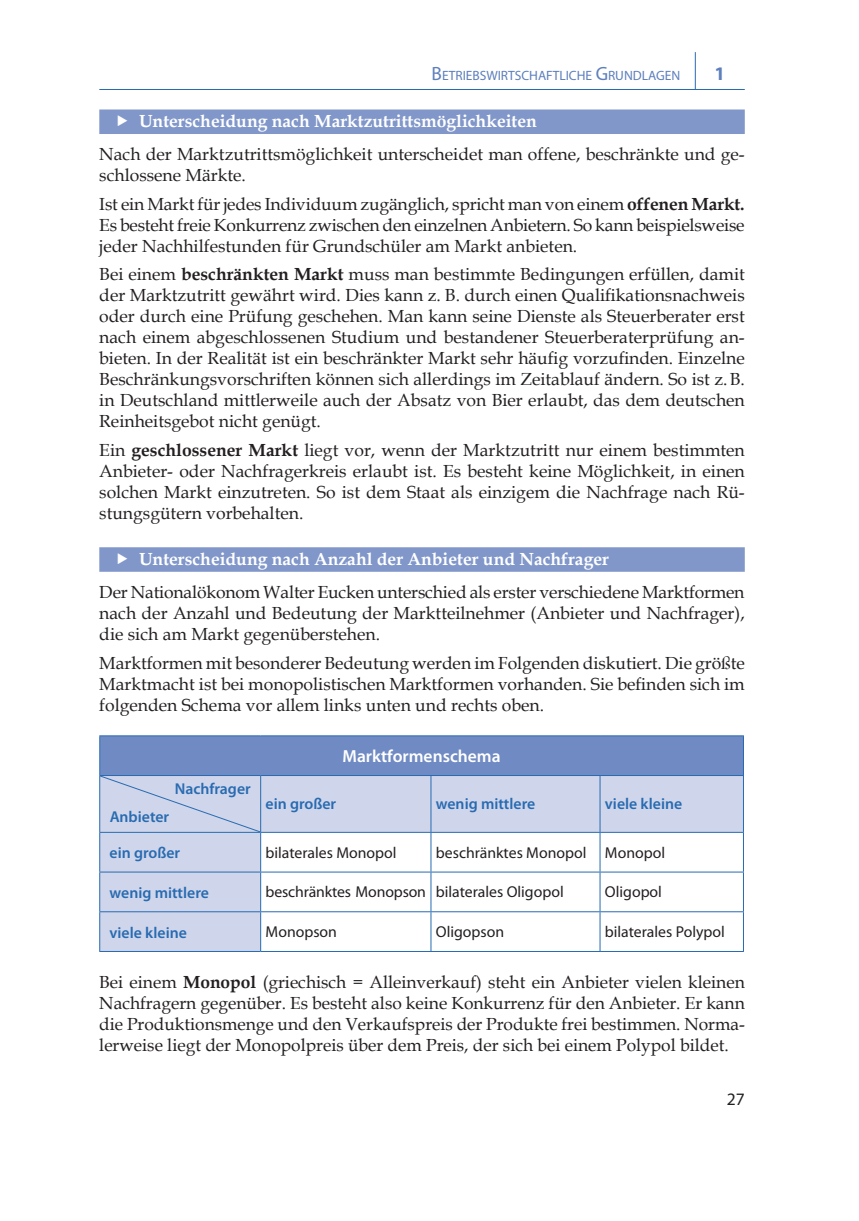
<style>
.page{position:relative;width:859px;height:1221px;background:#fff}
.page>*{position:absolute;margin:0;border:0;box-sizing:border-box;transform-origin:0 0}
.t1{font:700 19.25px "Myriad Pro";color:#5d7fbd}
.t2{font:17.5px/21px "Book Antiqua";color:#231f20;text-align:justify}
.t3{font:700 17.5px "Book Antiqua";color:#fff}
.t4{font:600 17.5px "Myriad Pro";color:#fff}
.t5{font:17.5px "Myriad Pro";color:#231f20}
.t6{font:15.75px "Myriad Pro";color:#231f20}
.t7{font:600 15.75px "Myriad Pro";color:#286bb1}
.t8{font:13.47px "Myriad Pro";letter-spacing:-.005em;color:#5d7fbd}
.s1{font-size:19.25px}
.s2{font-weight:700}
</style>
<div class="page">
<hr style="left:99px;top:89px;width:645px;height:1px;background:#286bb1">
<hr style="left:694px;top:52px;width:1px;height:37px;background:#286bb1">
<div style="left:99px;top:109px;width:645px;height:25px;background:#8197ca"></div>
<div style="left:99px;top:547px;width:645px;height:24px;background:#8197ca"></div>
<div style="left:100px;top:735px;width:643px;height:40px;background:#708ac3"></div>
<svg style="left:100px;top:776px;width:642px;height:175px"></svg>
<hr style="left:99px;top:735px;width:161px;height:1px;background:#286bb1">
<hr style="left:99px;top:736px;width:1px;height:39px;background:#286bb1">
<hr style="left:260px;top:735px;width:171px;height:1px;background:#286bb1">
<hr style="left:431px;top:735px;width:168px;height:1px;background:#286bb1">
<hr style="left:599px;top:735px;width:144px;height:1px;background:#286bb1">
<hr style="left:742px;top:736px;width:1px;height:39px;background:#286bb1">
<hr style="left:99px;top:775px;width:161px;height:1px;background:#286bb1">
<hr style="left:99px;top:776px;width:1px;height:55px;background:#286bb1">
<hr style="left:260px;top:775px;width:171px;height:1px;background:#286bb1">
<hr style="left:260px;top:776px;width:1px;height:55px;background:#286bb1">
<hr style="left:431px;top:775px;width:168px;height:1px;background:#286bb1">
<hr style="left:430px;top:776px;width:1px;height:55px;background:#286bb1">
<hr style="left:599px;top:775px;width:144px;height:1px;background:#286bb1">
<hr style="left:599px;top:776px;width:1px;height:55px;background:#286bb1">
<hr style="left:742px;top:776px;width:1px;height:55px;background:#286bb1">
<hr style="left:99px;top:831px;width:161px;height:1px;background:#286bb1">
<hr style="left:99px;top:832px;width:1px;height:39px;background:#286bb1">
<hr style="left:260px;top:831px;width:171px;height:1px;background:#286bb1">
<hr style="left:260px;top:832px;width:1px;height:39px;background:#286bb1">
<hr style="left:431px;top:831px;width:168px;height:1px;background:#286bb1">
<hr style="left:430px;top:832px;width:1px;height:39px;background:#286bb1">
<hr style="left:599px;top:831px;width:144px;height:1px;background:#286bb1">
<hr style="left:599px;top:832px;width:1px;height:39px;background:#286bb1">
<hr style="left:742px;top:832px;width:1px;height:39px;background:#286bb1">
<hr style="left:99px;top:871px;width:161px;height:1px;background:#286bb1">
<hr style="left:99px;top:872px;width:1px;height:39px;background:#286bb1">
<hr style="left:260px;top:871px;width:171px;height:1px;background:#286bb1">
<hr style="left:260px;top:872px;width:1px;height:39px;background:#286bb1">
<hr style="left:431px;top:871px;width:168px;height:1px;background:#286bb1">
<hr style="left:430px;top:872px;width:1px;height:39px;background:#286bb1">
<hr style="left:599px;top:871px;width:144px;height:1px;background:#286bb1">
<hr style="left:599px;top:872px;width:1px;height:39px;background:#286bb1">
<hr style="left:742px;top:872px;width:1px;height:39px;background:#286bb1">
<hr style="left:99px;top:911px;width:161px;height:1px;background:#286bb1">
<hr style="left:99px;top:912px;width:1px;height:39px;background:#286bb1">
<hr style="left:260px;top:911px;width:171px;height:1px;background:#286bb1">
<hr style="left:260px;top:912px;width:1px;height:39px;background:#286bb1">
<hr style="left:431px;top:911px;width:168px;height:1px;background:#286bb1">
<hr style="left:430px;top:912px;width:1px;height:39px;background:#286bb1">
<hr style="left:599px;top:911px;width:144px;height:1px;background:#286bb1">
<hr style="left:599px;top:912px;width:1px;height:39px;background:#286bb1">
<hr style="left:742px;top:912px;width:1px;height:39px;background:#286bb1">
<hr style="left:99px;top:951px;width:161px;height:1px;background:#286bb1">
<hr style="left:260px;top:951px;width:171px;height:1px;background:#286bb1">
<hr style="left:431px;top:951px;width:168px;height:1px;background:#286bb1">
<hr style="left:599px;top:951px;width:144px;height:1px;background:#286bb1">
<div style="left:100px;top:776px;width:160px;height:55px;background:#cfd5ea"></div>
<p class="t8" style="left:431px;top:67px;width:250px"><span class="s1">B</span>ETRIEBSWIRTSCHAFTLICHE <span class="s1">G</span>RUNDLAGEN</p>
<p class="t1" style="left:714px;top:63px;width:12px">1</p>
<p class="t3" style="left:139px;top:109px;width:399px">Unterscheidung nach Marktzutrittsmöglichkeiten</p>
<p class="t2" style="left:99px;top:143px;width:646px">Nach der Marktzutrittsmöglichkeit unterscheidet man offene, beschränkte und ge&shy;schlossene Märkte.</p>
<p class="t2" style="left:99px;top:193px;width:646px">Ist ein Markt für jedes Individuum zugänglich, spricht man von einem <span class="s2">offenen Markt.<br></span>Es besteht freie Konkurrenz zwischen den einzelnen Anbietern. So kann beispielsweise jeder Nachhilfestunden für Grundschüler am Markt anbieten.</p>
<p class="t2" style="left:99px;top:263px;width:646px">Bei einem <span class="s2">beschränkten Markt</span> muss man bestimmte Bedingungen erfüllen, damit der Marktzutritt gewährt wird. Dies kann z. B. durch einen Qualifikationsnachweis oder durch eine Prüfung geschehen. Man kann seine Dienste als Steuerberater erst nach einem abgeschlossenen Studium und bestandener Steuerberaterprüfung an&shy;bieten. In der Realität ist ein beschränkter Markt sehr häufig vorzufinden. Einzelne Beschränkungsvorschriften können sich allerdings im Zeitablauf ändern. So ist z.B. in Deutschland mittlerweile auch der Absatz von Bier erlaubt, das dem deutschen Reinheitsgebot nicht genügt.</p>
<p class="t2" style="left:99px;top:439px;width:646px">Ein <span class="s2">geschlossener Markt</span> liegt vor, wenn der Marktzutritt nur einem bestimmten Anbieter- oder Nachfragerkreis erlaubt ist. Es besteht keine Möglichkeit, in einen solchen Markt einzutreten. So ist dem Staat als einzigem die Nachfrage nach Rü&shy;stungsgütern vorbehalten.</p>
<p class="t3" style="left:139px;top:546px;width:471px">Unterscheidung nach Anzahl der Anbieter und Nachfrager</p>
<p class="t2" style="left:99px;top:581px;width:646px">Der Nationalökonom Walter Eucken unterschied als erster verschiedene Marktformen nach der Anzahl und Bedeutung der Marktteilnehmer (Anbieter und Nachfrager), die sich am Markt gegenüberstehen.</p>
<p class="t2" style="left:99px;top:651px;width:647px">Marktformen mit besonderer Bedeutung werden im Folgenden diskutiert. Die größte Marktmacht ist bei monopolistischen Marktformen vorhanden. Sie befinden sich im folgenden Schema vor allem links unten und rechts oben.</p>
<p class="t4" style="left:342px;top:744px;width:160px">Marktformenschema</p>
<p class="t7" style="left:175px;top:778px;width:77px">Nachfrager</p>
<p class="t7" style="left:110px;top:807px;width:61px">Anbieter</p>
<p class="t7" style="left:265px;top:793px;width:72px">ein großer</p>
<p class="t7" style="left:436px;top:793px;width:101px">wenig mittlere</p>
<p class="t7" style="left:604px;top:793px;width:79px">viele kleine</p>
<p class="t7" style="left:110px;top:842px;width:72px">ein großer</p>
<p class="t6" style="left:265px;top:842px;width:132px">bilaterales Monopol</p>
<p class="t6" style="left:435px;top:842px;width:231px">beschränktes Monopol Monopol</p>
<p class="t7" style="left:110px;top:882px;width:101px">wenig mittlere</p>
<p class="t6" style="left:265px;top:882px;width:299px">beschränktes Monopson bilaterales Oligopol</p>
<p class="t6" style="left:604px;top:882px;width:59px">Oligopol</p>
<p class="t7" style="left:110px;top:922px;width:79px">viele kleine</p>
<p class="t6" style="left:265px;top:921px;width:73px">Monopson</p>
<p class="t6" style="left:435px;top:921px;width:70px">Oligopson</p>
<p class="t6" style="left:604px;top:921px;width:121px">bilaterales Polypol</p>
<p class="t2" style="left:99px;top:970px;width:646px">Bei einem <span class="s2">Monopol</span> (griechisch = Alleinverkauf) steht ein Anbieter vielen kleinen Nachfragern gegenüber. Es besteht also keine Konkurrenz für den Anbieter. Er kann die Produktionsmenge und den Verkaufspreis der Produkte frei bestimmen. Norma&shy;lerweise liegt der Monopolpreis über dem Preis, der sich bei einem Polypol bildet.</p>
<p class="t5" style="left:726px;top:1088px;width:19px">27</p>
</div>
